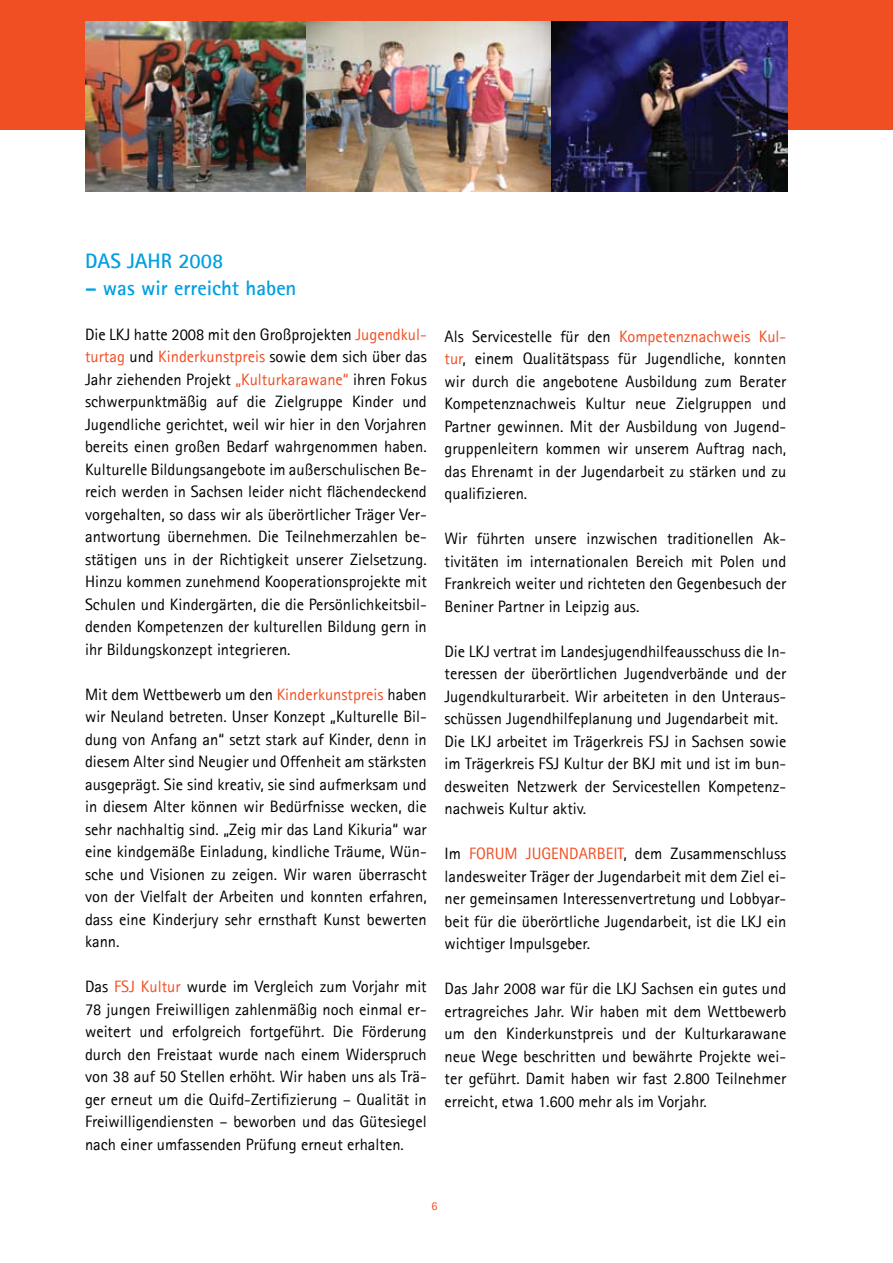
<style>
.page{position:relative;width:893px;height:1263px;background:#fff}
.page>*{position:absolute;margin:0;border:0;box-sizing:border-box;transform-origin:0 0}
.t1{font:700 21px "Rotis Sans Serif";color:#01a0e1}
.t2{font:16.5px/22.5px "Rotis Sans Serif";color:#000;text-align:justify}
.t3{font:12px "Rotis Sans Serif";color:#f04e23}
.s1{color:#f04e23}
</style>
<div class="page">
<div style="left:0;top:0;width:893px;height:130px;background:#f04e23"></div>
<img style="left:85px;top:21px;width:222px;height:170px">
<img style="left:307px;top:21px;width:480px;height:170px">
<p class="t1" style="left:85px;top:247px;width:140px">DAS JAHR 2008</p>
<p class="t1" style="left:85px;top:274px;width:213px">– was wir erreicht haben</p>
<p class="t2" style="left:85px;top:323px;width:343px">Die LKJ hatte 2008 mit den Großprojekten <span class="s1">Jugendkul&shy;turtag</span> und <span class="s1">Kinderkunstpreis</span> sowie dem sich über das Jahr ziehenden Projekt <span class="s1">„Kulturkarawane“</span> ihren Fokus schwerpunktmäßig auf die Zielgruppe Kinder und Jugendliche gerichtet, weil wir hier in den Vorjahren bereits einen großen Bedarf wahrgenommen haben.<br>Kulturelle Bildungsangebote im außerschulischen Be&shy;reich werden in Sachsen leider nicht flächendeckend vorgehalten, so dass wir als überörtlicher Träger Ver&shy;antwortung übernehmen. Die Teilnehmerzahlen be&shy;stätigen uns in der Richtigkeit unserer Zielsetzung.<br>Hinzu kommen zunehmend Kooperationsprojekte mit Schulen und Kindergärten, die die Persönlichkeitsbil&shy;denden Kompetenzen der kulturellen Bildung gern in ihr Bildungskonzept integrieren.</p>
<p class="t2" style="left:85px;top:683px;width:343px">Mit dem Wettbewerb um den <span class="s1">Kinderkunstpreis</span> haben wir Neuland betreten. Unser Konzept „Kulturelle Bil&shy;dung von Anfang an“ setzt stark auf Kinder, denn in diesem Alter sind Neugier und Offenheit am stärksten ausgeprägt. Sie sind kreativ, sie sind aufmerksam und in diesem Alter können wir Bedürfnisse wecken, die sehr nachhaltig sind. „Zeig mir das Land Kikuria“ war eine kindgemäße Einladung, kindliche Träume, Wün&shy;sche und Visionen zu zeigen. Wir waren überrascht von der Vielfalt der Arbeiten und konnten erfahren, dass eine Kinderjury sehr ernsthaft Kunst bewerten kann.</p>
<p class="t2" style="left:85px;top:975px;width:343px">Das <span class="s1">FSJ Kultur</span> wurde im Vergleich zum Vorjahr mit 78 jungen Freiwilligen zahlenmäßig noch einmal er&shy;weitert und erfolgreich fortgeführt. Die Förderung durch den Freistaat wurde nach einem Widerspruch von 38 auf 50 Stellen erhöht. Wir haben uns als Trä&shy;ger erneut um die Quifd-Zertifizierung – Qualität in Freiwilligendiensten – beworben und das Gütesiegel nach einer umfassenden Prüfung erneut erhalten.</p>
<p class="t2" style="left:444px;top:325px;width:343px">Als Servicestelle für den <span class="s1">Kompetenznachweis Kul&shy;tur</span>, einem Qualitätspass für Jugendliche, konnten wir durch die angebotene Ausbildung zum Berater Kompetenznachweis Kultur neue Zielgruppen und Partner gewinnen. Mit der Ausbildung von Jugend&shy;gruppenleitern kommen wir unserem Auftrag nach, das Ehrenamt in der Jugendarbeit zu stärken und zu qualifizieren.</p>
<p class="t2" style="left:444px;top:527px;width:343px">Wir führten unsere inzwischen traditionellen Ak&shy;tivitäten im internationalen Bereich mit Polen und Frankreich weiter und richteten den Gegenbesuch der Beniner Partner in Leipzig aus.</p>
<p class="t2" style="left:444px;top:640px;width:343px;text-align:left">Die LKJ vertrat im Landesjugendhilfeausschuss die In&shy;teressen der überörtlichen Jugendverbände und der Jugendkulturarbeit. Wir arbeiteten in den Unteraus&shy;schüssen Jugendhilfeplanung und Jugendarbeit mit.<br>Die LKJ arbeitet im Trägerkreis FSJ in Sachsen sowie im Trägerkreis FSJ Kultur der BKJ mit und ist im bun&shy;desweiten Netzwerk der Servicestellen Kompetenz&shy;nachweis Kultur aktiv.</p>
<p class="t2" style="left:444px;top:842px;width:343px">Im <span class="s1">FORUM JUGENDARBEIT</span>, dem Zusammenschluss landesweiter Träger der Jugendarbeit mit dem Ziel ei&shy;ner gemeinsamen Interessenvertretung und Lobbyar&shy;beit für die überörtliche Jugendarbeit, ist die LKJ ein wichtiger Impulsgeber.</p>
<p class="t2" style="left:444px;top:977px;width:343px">Das Jahr 2008 war für die LKJ Sachsen ein gutes und ertragreiches Jahr. Wir haben mit dem Wettbewerb um den Kinderkunstpreis und der Kulturkarawane neue Wege beschritten und bewährte Projekte wei&shy;ter geführt. Damit haben wir fast 2.800 Teilnehmer erreicht, etwa 1.600 mehr als im Vorjahr.</p>
<p class="t3" style="left:432px;top:1198px;width:7px">6</p>
</div>
